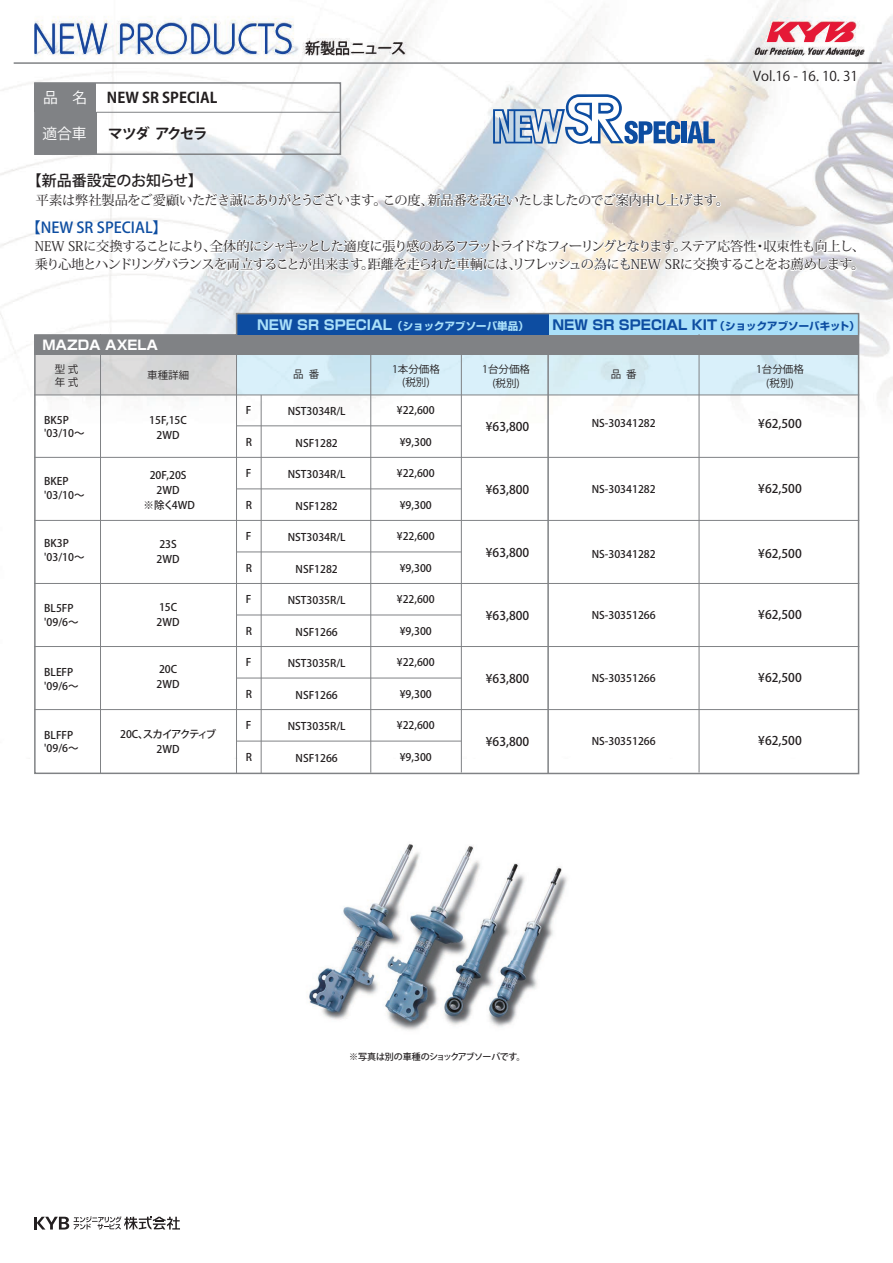
<style>
.page{position:relative;width:893px;height:1263px;background:#fff}
.page>*{position:absolute;margin:0;border:0;box-sizing:border-box;transform-origin:0 0}
.t1{font:500 15px "Koz Go Pro";color:#0d4da1}
.t2{font:500 15px "Koz Go Pro";color:#231f20}
.t3{font:15px "Koz Go Pro";letter-spacing:-.04em;color:#231f20}
.t4{font:14.85px "Koz Go Pro";color:#fff}
.t5{font:700 14.7px "Koz Go Pro";color:#231f20}
.t6{font:700 13.5px "Shin Go";color:#0d4da1}
.t7{font:13.5px "Koz Go Pro";color:#231f20}
.t8{font:13.2px/18px "Koz Min Pr 6 N";letter-spacing:-.06em;color:#231f20}
.t9{font:13.2px "Koz Min Pr 6 N";letter-spacing:-.035em;color:#231f20}
.t10{font:700 13.2px "Shin Go";color:#fff}
.t11{font:500 12px "Koz Go Pr 6 N";color:#231f20}
.t12{font:500 10.5px/13.5px "Koz Go Pr 6 N";color:#231f20}
.t13{font:10.5px/13.5px "Koz Go Pr 6 N";color:#231f20;text-align:center}
.t14{font:700 10.5px "Shin Go";color:#aae0f9}
.t15{font:500 10.5px/15px "Koz Go Pr 6 N";letter-spacing:-.09em;color:#231f20;text-align:center}
.t16{font:500 9px "Koz Go Pr 6 N";letter-spacing:-.04em;color:#231f20}
.s1{font-size:13.5px}
.s2{font-size:10.5px}
</style>
<div class="page">
<img style="left:0;top:0;width:893px;height:403px">
<img style="left:308px;top:844px;width:260px;height:187px">
<svg style="left:33px;top:312px;width:827px;height:463px"></svg>
<hr style="left:34px;top:395px;width:825px;height:1px;background:#808285">
<hr style="left:34px;top:457px;width:825px;height:1px;background:#808285">
<hr style="left:34px;top:520px;width:825px;height:1px;background:#808285">
<hr style="left:237px;top:425px;width:224px;height:1px;background:#808285">
<hr style="left:237px;top:488px;width:224px;height:1px;background:#808285">
<hr style="left:34px;top:583px;width:825px;height:1px;background:#808285">
<hr style="left:237px;top:552px;width:224px;height:1px;background:#808285">
<hr style="left:34px;top:646px;width:825px;height:1px;background:#808285">
<hr style="left:237px;top:615px;width:224px;height:1px;background:#808285">
<hr style="left:34px;top:709px;width:825px;height:1px;background:#808285">
<hr style="left:237px;top:678px;width:224px;height:1px;background:#808285">
<hr style="left:237px;top:741px;width:224px;height:1px;background:#808285">
<hr style="left:236px;top:340px;width:1px;height:433px;background:#808285">
<div style="left:35px;top:83px;width:61px;height:29px;background:#808285"></div>
<div style="left:35px;top:113px;width:61px;height:41px;background:#808285"></div>
<svg style="left:493px;top:94px;width:187px;height:50px"></svg>
<div style="left:681px;top:121px;width:6px;height:22px;background:#0d4da1"></div>
<svg style="left:687px;top:121px;width:28px;height:22px"></svg>
<div style="left:34px;top:82px;width:307px;height:73px;border:2px solid #808285"></div>
<hr style="left:96px;top:112px;width:244px;height:1px;background:#808285">
<svg style="left:34px;top:1216px;width:146px;height:13px"></svg>
<svg style="left:33px;top:180px;width:824px;height:123px"></svg>
<svg style="left:767px;top:23px;width:89px;height:19px"></svg>
<svg style="left:755px;top:48px;width:108px;height:9px"></svg>
<svg style="left:35px;top:24px;width:72px;height:30px"></svg>
<svg style="left:120px;top:24px;width:171px;height:30px"></svg>
<hr style="left:14px;top:62px;width:868px;height:2px;background:#808285">
<h2 class="t4" style="left:43px;top:88px;width:46px">品　名</h2>
<h3 class="t5" style="left:107px;top:88px;width:112px">NEW SR SPECIAL</h3>
<h2 class="t4" style="left:42px;top:123px;width:46px">適合車</h2>
<h3 class="t5" style="left:108px;top:124px;width:101px">マツダ アクセラ</h3>
<h1 class="t3" style="left:305px;top:39px;width:102px">新製品ニュース</h1>
<h1 class="t2" style="left:27px;top:171px;width:177px">【新品番設定のお知らせ】</h1>
<p class="t9" style="left:36px;top:193px;width:695px">平素は弊社製品をご愛顧いただき誠にありがとうございます。この度、新品番を設定いたしましたのでご案内申し上げます。</p>
<h1 class="t1" style="left:26px;top:218px;width:143px">【NEW SR SPECIAL】</h1>
<p class="t7" style="left:753px;top:67px;width:106px">Vol.16 - 16. 10. 31</p>
<p class="t8" style="left:35px;top:238px;width:832px">NEW SRに交換することにより、全体的にシャキッとした適度に張り感のあるフラットライドなフィーリングとなります。ステア応答性・収束性も向上し、乗り心地とハンドリングバランスを両立することが出来ます。距離を走られた車輌には、リフレッシュの為にもNEW SRに交換することをお薦めします。</p>
<p class="t10" style="left:42px;top:336px;width:117px">MAZDA AXELA</p>
<p class="t13" style="left:55px;top:362px;width:25px;text-align:left">型 式年 式</p>
<p class="t12" style="left:44px;top:413px;width:42px">BK5P '03/10～</p>
<p class="t13" style="left:147px;top:368px;width:43px">車種詳細</p>
<p class="t12" style="left:149px;top:413px;width:39px;line-height:15px;text-align:center">15F,15C<br>2WD</p>
<p class="t12" style="left:44px;top:475px;width:42px">BKEP '03/10～</p>
<p class="t12" style="left:144px;top:468px;width:53px;line-height:15px;text-align:center">20F,20S<br>2WD<br>※除く4WD</p>
<p class="t12" style="left:44px;top:537px;width:42px">BK3P '03/10～</p>
<p class="t12" style="left:157px;top:537px;width:25px;line-height:15px">23S<br>2WD</p>
<p class="t12" style="left:44px;top:602px;width:36px">BL5FP '09/6～</p>
<p class="t12" style="left:44px;top:666px;width:36px">BLEFP '09/6～</p>
<p class="t12" style="left:157px;top:600px;width:25px;line-height:15px">15C<br>2WD</p>
<p class="t12" style="left:157px;top:662px;width:25px;line-height:15px">20C<br>2WD</p>
<p class="t12" style="left:44px;top:728px;width:36px">BLFFP '09/6～</p>
<p class="t15" style="left:120px;top:726px;width:98px">20C、スカイアクティブ<br>2WD</p>
<p class="t14" style="left:257px;top:318px;width:273px"><span class="s1">NEW SR SPECIAL</span>（ショックアブソーバ単品）</p>
<p class="t6" style="left:552px;top:316px;width:309px">NEW SR SPECIAL KIT<span class="s2">（ショックアブソーバキット）</span></p>
<p class="t12" style="left:246px;top:404px;width:7px">F</p>
<p class="t12" style="left:246px;top:435px;width:8px">R</p>
<p class="t12" style="left:246px;top:467px;width:7px">F</p>
<p class="t12" style="left:246px;top:498px;width:8px">R</p>
<p class="t12" style="left:246px;top:530px;width:7px">F</p>
<p class="t12" style="left:246px;top:561px;width:8px">R</p>
<p class="t12" style="left:246px;top:593px;width:7px">F</p>
<p class="t12" style="left:246px;top:624px;width:8px">R</p>
<p class="t12" style="left:246px;top:656px;width:7px">F</p>
<p class="t12" style="left:246px;top:687px;width:8px">R</p>
<p class="t12" style="left:246px;top:719px;width:7px">F</p>
<p class="t12" style="left:246px;top:750px;width:8px">R</p>
<p class="t13" style="left:392px;top:363px;width:49px">1本分価格(税別)</p>
<p class="t13" style="left:482px;top:363px;width:49px">1台分価格(税別)</p>
<p class="t13" style="left:756px;top:363px;width:49px">1台分価格(税別)</p>
<p class="t13" style="left:293px;top:368px;width:27px">品 番</p>
<p class="t13" style="left:611px;top:368px;width:27px">品 番</p>
<p class="t12" style="left:288px;top:405px;width:59px">NST3034R/L</p>
<p class="t12" style="left:296px;top:436px;width:44px">NSF1282</p>
<p class="t12" style="left:288px;top:468px;width:59px">NST3034R/L</p>
<p class="t12" style="left:296px;top:499px;width:44px">NSF1282</p>
<p class="t12" style="left:288px;top:531px;width:59px">NST3034R/L</p>
<p class="t12" style="left:296px;top:562px;width:44px">NSF1282</p>
<p class="t12" style="left:288px;top:594px;width:59px">NST3035R/L</p>
<p class="t12" style="left:296px;top:625px;width:44px">NSF1266</p>
<p class="t12" style="left:288px;top:657px;width:59px">NST3035R/L</p>
<p class="t12" style="left:296px;top:688px;width:44px">NSF1266</p>
<p class="t12" style="left:288px;top:720px;width:59px">NST3035R/L</p>
<p class="t12" style="left:296px;top:751px;width:44px">NSF1266</p>
<p class="t12" style="left:397px;top:404px;width:39px">¥22,600</p>
<p class="t12" style="left:400px;top:435px;width:34px">¥9,300</p>
<p class="t12" style="left:397px;top:467px;width:39px">¥22,600</p>
<p class="t12" style="left:400px;top:498px;width:34px">¥9,300</p>
<p class="t12" style="left:397px;top:530px;width:39px">¥22,600</p>
<p class="t12" style="left:400px;top:561px;width:34px">¥9,300</p>
<p class="t12" style="left:397px;top:593px;width:39px">¥22,600</p>
<p class="t12" style="left:400px;top:624px;width:34px">¥9,300</p>
<p class="t12" style="left:397px;top:656px;width:39px">¥22,600</p>
<p class="t12" style="left:400px;top:687px;width:34px">¥9,300</p>
<p class="t12" style="left:397px;top:719px;width:39px">¥22,600</p>
<p class="t12" style="left:400px;top:750px;width:34px">¥9,300</p>
<p class="t11" style="left:486px;top:419px;width:45px">¥63,800</p>
<p class="t11" style="left:486px;top:482px;width:45px">¥63,800</p>
<p class="t11" style="left:486px;top:545px;width:45px">¥63,800</p>
<p class="t11" style="left:486px;top:608px;width:45px">¥63,800</p>
<p class="t11" style="left:486px;top:671px;width:45px">¥63,800</p>
<p class="t11" style="left:486px;top:734px;width:45px">¥63,800</p>
<p class="t12" style="left:592px;top:417px;width:65px">NS-30341282</p>
<p class="t11" style="left:758px;top:417px;width:45px">¥62,500</p>
<p class="t12" style="left:592px;top:482px;width:65px">NS-30341282</p>
<p class="t11" style="left:758px;top:482px;width:45px">¥62,500</p>
<p class="t12" style="left:592px;top:547px;width:65px">NS-30341282</p>
<p class="t11" style="left:758px;top:547px;width:45px">¥62,500</p>
<p class="t12" style="left:592px;top:608px;width:65px">NS-30351266</p>
<p class="t11" style="left:758px;top:608px;width:45px">¥62,500</p>
<p class="t12" style="left:592px;top:672px;width:65px">NS-30351266</p>
<p class="t11" style="left:758px;top:671px;width:45px">¥62,500</p>
<p class="t12" style="left:592px;top:734px;width:65px">NS-30351266</p>
<p class="t11" style="left:758px;top:734px;width:45px">¥62,500</p>
<p class="t16" style="left:349px;top:1052px;width:178px">※写真は別の車種のショックアブソーバです。</p>
</div>
